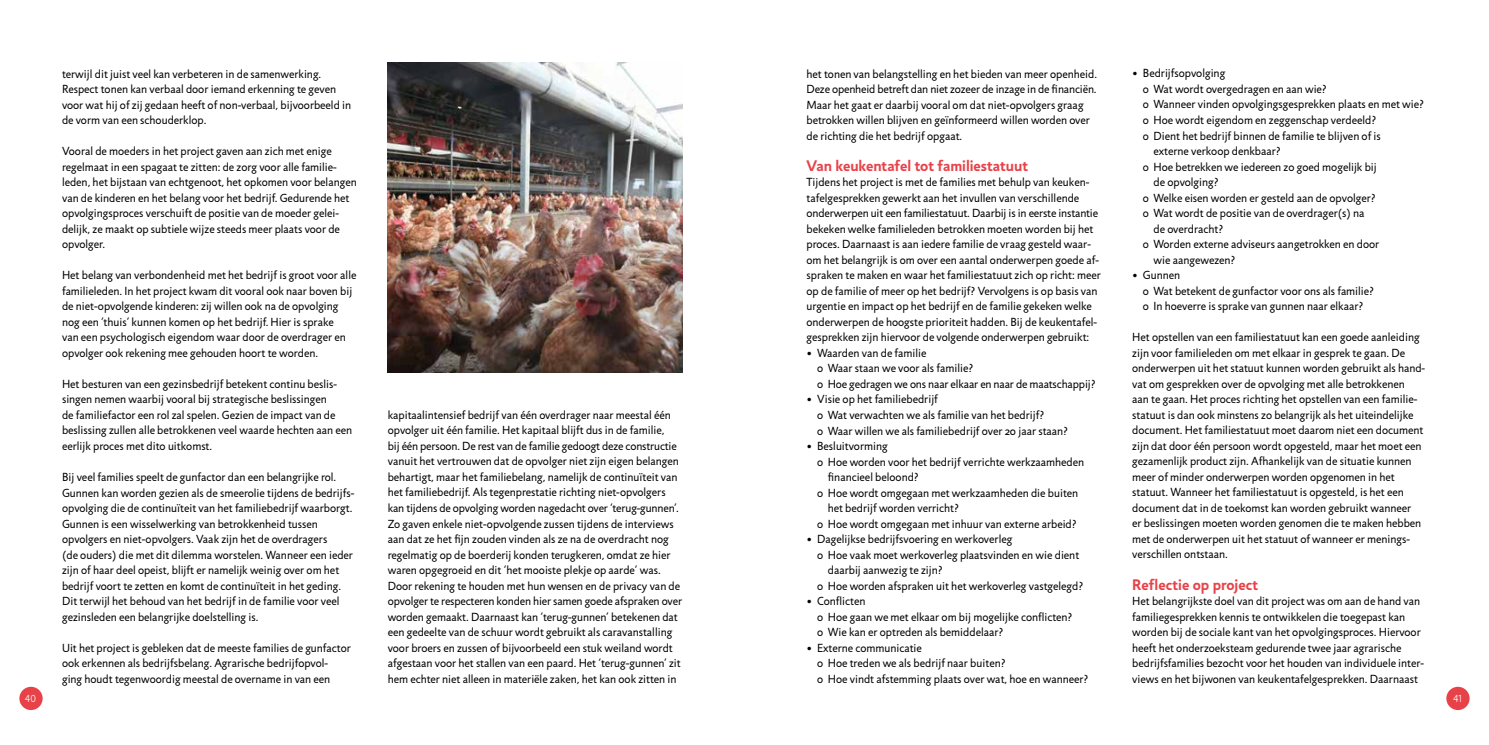
<style>
.page{position:relative;width:1489px;height:745px;background:#fff}
.page>*{position:absolute;margin:0;border:0;box-sizing:border-box;transform-origin:0 0}
.t1{font:700 15.5px "Jigsaw";color:#e84249}
.t2{font:11.88px/15.5px "Jigsaw";color:#000}
.t3{font:300 10.25px "Jigsaw";color:#fff}
</style>
<div class="page">
<img style="left:388px;top:62px;width:294px;height:310px">
<div style="left:1446px;top:686px;width:23px;height:23px;background:#e84249;border-radius:50%"></div>
<div style="left:19px;top:686px;width:24px;height:23px;background:#e84249;border-radius:50%"></div>
<p class="t2" style="left:62px;top:66px;width:290px">terwijl dit juist veel kan verbeteren in de samenwerking.<br>Respect tonen kan verbaal door iemand erkenning te geven voor wat hij of zij gedaan heeft of non-verbaal, bijvoorbeeld in de vorm van een schouderklop.</p>
<p class="t2" style="left:62px;top:143px;width:296px">Vooral de moeders in het project gaven aan zich met enige regelmaat in een spagaat te zitten: de zorg voor alle familie&shy;leden, het bijstaan van echtgenoot, het opkomen voor belangen van de kinderen en het belang voor het bedrijf. Gedurende het opvolgingsproces verschuift de positie van de moeder gelei&shy;delijk, ze maakt op subtiele wijze steeds meer plaats voor de opvolger.</p>
<p class="t2" style="left:62px;top:267px;width:296px">Het belang van verbondenheid met het bedrijf is groot voor alle familieleden. In het project kwam dit vooral ook naar boven bij de niet-opvolgende kinderen: zij willen ook na de opvolging nog een ‘thuis’ kunnen komen op het bedrijf. Hier is sprake<br>van een psychologisch eigendom waar door de overdrager en opvolger ook rekening mee gehouden hoort te worden.</p>
<p class="t2" style="left:62px;top:376px;width:292px">Het besturen van een gezinsbedrijf betekent continu beslis&shy;singen nemen waarbij vooral bij strategische beslissingen<br>de familiefactor een rol zal spelen. Gezien de impact van de beslissing zullen alle betrokkenen veel waarde hechten aan een eerlijk proces met dito uitkomst.</p>
<p class="t2" style="left:62px;top:469px;width:294px">Bij veel families speelt de gunfactor dan een belangrijke rol.<br>Gunnen kan worden gezien als de smeerolie tijdens de bedrijfs&shy;opvolging die de continuïteit van het familiebedrijf waarborgt.<br>Gunnen is een wisselwerking van betrokkenheid tussen opvolgers en niet-opvolgers. Vaak zijn het de overdragers<br>(de ouders) die met dit dilemma worstelen. Wanneer een ieder zijn of haar deel opeist, blijft er namelijk weinig over om het bedrijf voort te zetten en komt de continuïteit in het geding.<br>Dit terwijl het behoud van het bedrijf in de familie voor veel gezinsleden een belangrijke doelstelling is.</p>
<p class="t2" style="left:62px;top:639px;width:290px">Uit het project is gebleken dat de meeste families de gunfactor ook erkennen als bedrijfsbelang. Agrarische bedrijfopvol&shy;ging houdt tegenwoordig meestal de overname in van een</p>
<p class="t2" style="left:388px;top:407px;width:296px">kapitaalintensief bedrijf van één overdrager naar meestal één opvolger uit één familie. Het kapitaal blijft dus in de familie,<br>bij één persoon. De rest van de familie gedoogt deze constructie vanuit het vertrouwen dat de opvolger niet zijn eigen belangen behartigt, maar het familiebelang, namelijk de continuïteit van het familiebedrijf. Als tegenprestatie richting niet-opvolgers kan tijdens de opvolging worden nagedacht over ‘terug-gunnen’.<br>Zo gaven enkele niet-opvolgende zussen tijdens de interviews aan dat ze het fijn zouden vinden als ze na de overdracht nog regelmatig op de boerderij konden terugkeren, omdat ze hier waren opgegroeid en dit ‘het mooiste plekje op aarde’ was.<br>Door rekening te houden met hun wensen en de privacy van de opvolger te respecteren konden hier samen goede afspraken over worden gemaakt. Daarnaast kan ‘terug-gunnen’ betekenen dat een gedeelte van de schuur wordt gebruikt als caravanstalling voor broers en zussen of bijvoorbeeld een stuk weiland wordt afgestaan voor het stallen van een paard. Het ‘terug-gunnen’ zit hem echter niet alleen in materiële zaken, het kan ook zitten in</p>
<p class="t2" style="left:806px;top:66px;width:292px">het tonen van belangstelling en het bieden van meer openheid.<br>Deze openheid betreft dan niet zozeer de inzage in de financiën.<br>Maar het gaat er daarbij vooral om dat niet-opvolgers graag betrokken willen blijven en geïnformeerd willen worden over de richting die het bedrijf opgaat.</p>
<h1 class="t1" style="left:806px;top:156px;width:223px">Van keukentafel tot familiestatuut</h1>
<p class="t2" style="left:806px;top:174px;width:296px">Tijdens het project is met de families met behulp van keuken&shy;tafelgesprekken gewerkt aan het invullen van verschillende onderwerpen uit een familiestatuut. Daarbij is in eerste instantie bekeken welke familieleden betrokken moeten worden bij het proces. Daarnaast is aan iedere familie de vraag gesteld waar&shy;om het belangrijk is om over een aantal onderwerpen goede af&shy;spraken te maken en waar het familiestatuut zich op richt: meer op de familie of meer op het bedrijf? Vervolgens is op basis van urgentie en impact op het bedrijf en de familie gekeken welke onderwerpen de hoogste prioriteit hadden. Bij de keukentafel&shy;gesprekken zijn hiervoor de volgende onderwerpen gebruikt:</p>
<p class="t2" style="left:817px;top:345px;width:280px;text-indent:-11px">• Waarden van de familie<br>o Waar staan we voor als familie?<br>o Hoe gedragen we ons naar elkaar en naar de maatschappij?</p>
<p class="t2" style="left:817px;top:391px;width:252px;text-indent:-11px">• Visie op het familiebedrijf<br>o Wat verwachten we als familie van het bedrijf?<br>o Waar willen we als familiebedrijf over 20 jaar staan?</p>
<p class="t2" style="left:806px;top:438px;width:83px">• Besluitvorming</p>
<p class="t2" style="left:817px;top:453px;width:268px">o Hoe worden voor het bedrijf verrichte werkzaamheden</p>
<p class="t2" style="left:827px;top:469px;width:92px">financieel beloond?</p>
<p class="t2" style="left:817px;top:484px;width:262px">o Hoe wordt omgegaan met werkzaamheden die buiten</p>
<p class="t2" style="left:827px;top:500px;width:133px">het bedrijf worden verricht?</p>
<p class="t2" style="left:817px;top:515px;width:261px">o Hoe wordt omgegaan met inhuur van externe arbeid?</p>
<p class="t2" style="left:806px;top:531px;width:207px">• Dagelijkse bedrijfsvoering en werkoverleg</p>
<p class="t2" style="left:817px;top:546px;width:263px">o Hoe vaak moet werkoverleg plaatsvinden en wie dient</p>
<p class="t2" style="left:827px;top:562px;width:116px">daarbij aanwezig te zijn?</p>
<p class="t2" style="left:817px;top:577px;width:268px">o Hoe worden afspraken uit het werkoverleg vastgelegd?</p>
<p class="t2" style="left:817px;top:593px;width:257px;text-indent:-11px">• Conflicten<br>o Hoe gaan we met elkaar om bij mogelijke conflicten? o Wie kan er optreden als bemiddelaar?</p>
<p class="t2" style="left:817px;top:639px;width:273px;text-indent:-11px">• Externe communicatie<br>o Hoe treden we als bedrijf naar buiten?<br>o Hoe vindt afstemming plaats over wat, hoe en wanneer?</p>
<p class="t2" style="left:1132px;top:66px;width:94px">• Bedrijfsopvolging</p>
<p class="t2" style="left:1142px;top:81px;width:185px">o Wat wordt overgedragen en aan wie?</p>
<p class="t2" style="left:1142px;top:97px;width:283px">o Wanneer vinden opvolgingsgesprekken plaats en met wie?</p>
<p class="t2" style="left:1142px;top:112px;width:235px">o Hoe wordt eigendom en zeggenschap verdeeld?</p>
<p class="t2" style="left:1142px;top:128px;width:239px">o Dient het bedrijf binnen de familie te blijven of is</p>
<p class="t2" style="left:1153px;top:143px;width:129px">externe verkoop denkbaar?</p>
<p class="t2" style="left:1142px;top:159px;width:235px">o Hoe betrekken we iedereen zo goed mogelijk bij</p>
<p class="t2" style="left:1153px;top:174px;width:67px">de opvolging?</p>
<p class="t2" style="left:1142px;top:190px;width:234px">o Welke eisen worden er gesteld aan de opvolger?</p>
<p class="t2" style="left:1142px;top:205px;width:223px">o Wat wordt de positie van de overdrager(s) na</p>
<p class="t2" style="left:1153px;top:221px;width:71px">de overdracht?</p>
<p class="t2" style="left:1142px;top:236px;width:238px">o Worden externe adviseurs aangetrokken en door</p>
<p class="t2" style="left:1153px;top:252px;width:83px">wie aangewezen?</p>
<p class="t2" style="left:1142px;top:267px;width:233px;text-indent:-11px">• Gunnen<br>o Wat betekent de gunfactor voor ons als familie? o In hoeverre is sprake van gunnen naar elkaar?</p>
<p class="t2" style="left:1132px;top:329px;width:294px">Het opstellen van een familiestatuut kan een goede aanleiding zijn voor familieleden om met elkaar in gesprek te gaan. De onderwerpen uit het statuut kunnen worden gebruikt als hand&shy;vat om gesprekken over de opvolging met alle betrokkenen<br>aan te gaan. Het proces richting het opstellen van een familie&shy;statuut is dan ook minstens zo belangrijk als het uiteindelijke document. Het familiestatuut moet daarom niet een document zijn dat door één persoon wordt opgesteld, maar het moet een gezamenlijk product zijn. Afhankelijk van de situatie kunnen meer of minder onderwerpen worden opgenomen in het statuut. Wanneer het familiestatuut is opgesteld, is het een document dat in de toekomst kan worden gebruikt wanneer<br>er beslissingen moeten worden genomen die te maken hebben met de onderwerpen uit het statuut of wanneer er menings&shy;verschillen ontstaan.</p>
<h1 class="t1" style="left:1132px;top:574px;width:127px">Reflectie op project</h1>
<p class="t2" style="left:1132px;top:593px;width:293px">Het belangrijkste doel van dit project was om aan de hand van familiegesprekken kennis te ontwikkelen die toegepast kan worden bij de sociale kant van het opvolgingsproces. Hiervoor heeft het onderzoeksteam gedurende twee jaar agrarische bedrijfsfamilies bezocht voor het houden van individuele inter&shy;views en het bijwonen van keukentafelgesprekken. Daarnaast</p>
<p class="t3" style="left:25px;top:692px;width:12px">40</p>
<p class="t3" style="left:1453px;top:692px;width:10px">41</p>
</div>
